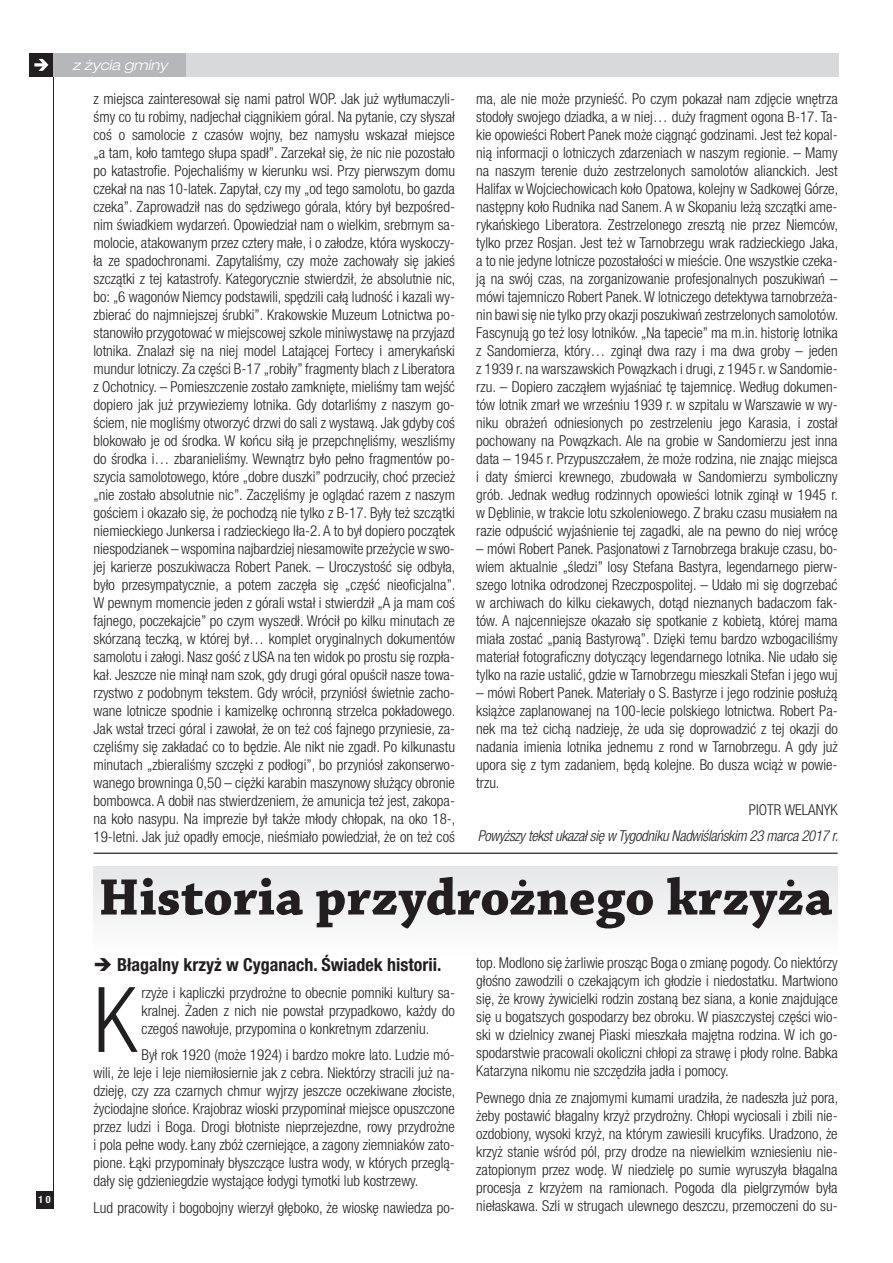
<style>
.page{position:relative;width:893px;height:1263px;background:#fff}
.page>*{position:absolute;margin:0;border:0;box-sizing:border-box;transform-origin:0 0}
.t1{font:300 condensed 90.6px "Helvetica Neue LT Pro";color:#231f20}
.t2{font:700 54px "Chaparral Pro";color:#231f20}
.t3{font:700 condensed 18px "Helvetica Neue LT Pro";color:#231f20}
.t4{font:300 condensed 15px/18px "Helvetica Neue LT Pro";color:#231f20;text-align:justify}
.t5{font:italic 300 condensed 15px "Helvetica Neue LT Pro";letter-spacing:-.02em;color:#231f20}
.t6{font:italic 300 expanded 14.25px "Helvetica Neue LT Pro";color:#fff}
.t7{font:700 condensed 10.05px "Helvetica Neue LT Pro";color:#fff}
</style>
<div class="page">
<div style="left:54px;top:53px;width:784px;height:24px;background:#d8d9db"></div>
<div style="left:30px;top:53px;width:23px;height:24px;background:#231f20"></div>
<svg style="left:34px;top:59px;width:14px;height:12px"></svg>
<hr style="left:53px;top:53px;width:1px;height:1155px;background:#231f20">
<div style="left:36px;top:1191px;width:17px;height:17px;background:#231f20"></div>
<div style="left:94px;top:866px;width:744px;height:89px;background:#f2f2f3"></div>
<hr style="left:94px;top:853px;width:744px;height:1px;background:#231f20">
<div style="left:54px;top:53px;width:132px;height:24px;background:#b6b7bb"></div>
<p class="t7" style="left:39px;top:1193px;width:14px">10</p>
<p class="t6" style="left:72px;top:56px;width:97px">z życia gminy</p>
<p class="t4" style="left:94px;top:90px;width:364px">z miejsca zainteresował się nami patrol WOP. Jak już wytłumaczyli&shy;śmy co tu robimy, nadjechał ciągnikiem góral. Na pytanie, czy słyszał coś o samolocie z czasów wojny, bez namysłu wskazał miejsce „a tam, koło tamtego słupa spadł”. Zarzekał się, że nic nie pozostało po katastrofie. Pojechaliśmy w kierunku wsi. Przy pierwszym domu czekał na nas 10-latek. Zapytał, czy my „od tego samolotu, bo gazda czeka”. Zaprowadził nas do sędziwego górala, który był bezpośred&shy;nim świadkiem wydarzeń. Opowiedział nam o wielkim, srebrnym sa&shy;molocie, atakowanym przez cztery małe, i o załodze, która wyskoczy&shy;ła ze spadochronami. Zapytaliśmy, czy może zachowały się jakieś szczątki z tej katastrofy. Kategorycznie stwierdził, że absolutnie nic, bo: „6 wagonów Niemcy podstawili, spędzili całą ludność i kazali wy&shy;zbierać do najmniejszej śrubki”. Krakowskie Muzeum Lotnictwa po&shy;stanowiło przygotować w miejscowej szkole miniwystawę na przyjazd lotnika. Znalazł się na niej model Latającej Fortecy i amerykański mundur lotniczy. Za części B-17 „robiły” fragmenty blach z Liberatora z Ochotnicy. – Pomieszczenie zostało zamknięte, mieliśmy tam wejść dopiero jak już przywieziemy lotnika. Gdy dotarliśmy z naszym go&shy;ściem, nie mogliśmy otworzyć drzwi do sali z wystawą. Jak gdyby coś blokowało je od środka. W końcu siłą je przepchnęliśmy, weszliśmy do środka i… zbaranieliśmy. Wewnątrz było pełno fragmentów po&shy;szycia samolotowego, które „dobre duszki” podrzuciły, choć przecież „nie zostało absolutnie nic”. Zaczęliśmy je oglądać razem z naszym gościem i okazało się, że pochodzą nie tylko z B-17. Były też szczątki niemieckiego Junkersa i radzieckiego Iła-2. A to był dopiero początek niespodzianek – wspomina najbardziej niesamowite przeżycie w swo&shy;jej karierze poszukiwacza Robert Panek. – Uroczystość się odbyła, było przesympatycznie, a potem zaczęła się „część nieoficjalna”.<br>W pewnym momencie jeden z górali wstał i stwierdził „A ja mam coś fajnego, poczekajcie” po czym wyszedł. Wrócił po kilku minutach ze skórzaną teczką, w której był… komplet oryginalnych dokumentów samolotu i załogi. Nasz gość z USA na ten widok po prostu się rozpła&shy;kał. Jeszcze nie minął nam szok, gdy drugi góral opuścił nasze towa&shy;rzystwo z podobnym tekstem. Gdy wrócił, przyniósł świetnie zacho&shy;wane lotnicze spodnie i kamizelkę ochronną strzelca pokładowego.<br>Jak wstał trzeci góral i zawołał, że on też coś fajnego przyniesie, za&shy;częliśmy się zakładać co to będzie. Ale nikt nie zgadł. Po kilkunastu minutach „zbieraliśmy szczęki z podłogi”, bo przyniósł zakonserwo&shy;wanego browninga 0,50 – ciężki karabin maszynowy służący obronie bombowca. A dobił nas stwierdzeniem, że amunicja też jest, zakopa&shy;na koło nasypu. Na imprezie był także młody chłopak, na oko 18-, 19-letni. Jak już opadły emocje, nieśmiało powiedział, że on też coś</p>
<p class="t4" style="left:476px;top:90px;width:364px">ma, ale nie może przynieść. Po czym pokazał nam zdjęcie wnętrza stodoły swojego dziadka, a w niej… duży fragment ogona B-17. Ta&shy;kie opowieści Robert Panek może ciągnąć godzinami. Jest też kopal&shy;nią informacji o lotniczych zdarzeniach w naszym regionie. – Mamy na naszym terenie dużo zestrzelonych samolotów alianckich. Jest Halifax w Wojciechowicach koło Opatowa, kolejny w Sadkowej Górze, następny koło Rudnika nad Sanem. A w Skopaniu leżą szczątki ame&shy;rykańskiego Liberatora. Zestrzelonego zresztą nie przez Niemców, tylko przez Rosjan. Jest też w Tarnobrzegu wrak radzieckiego Jaka, a to nie jedyne lotnicze pozostałości w mieście. One wszystkie czeka&shy;ją na swój czas, na zorganizowanie profesjonalnych poszukiwań – mówi tajemniczo Robert Panek. W lotniczego detektywa tarnobrzeża&shy;nin bawi się nie tylko przy okazji poszukiwań zestrzelonych samolotów.<br>Fascynują go też losy lotników. „Na tapecie” ma m.in. historię lotnika z Sandomierza, który… zginął dwa razy i ma dwa groby – jeden z 1939 r. na warszawskich Powązkach i drugi, z 1945 r. w Sandomie&shy;rzu. – Dopiero zacząłem wyjaśniać tę tajemnicę. Według dokumen&shy;tów lotnik zmarł we wrześniu 1939 r. w szpitalu w Warszawie w wy&shy;niku obrażeń odniesionych po zestrzeleniu jego Karasia, i został pochowany na Powązkach. Ale na grobie w Sandomierzu jest inna data – 1945 r. Przypuszczałem, że może rodzina, nie znając miejsca i daty śmierci krewnego, zbudowała w Sandomierzu symboliczny grób. Jednak według rodzinnych opowieści lotnik zginął w 1945 r. w Dęblinie, w trakcie lotu szkoleniowego. Z braku czasu musiałem na razie odpuścić wyjaśnienie tej zagadki, ale na pewno do niej wrócę</p>
<p class="t4" style="left:476px;top:540px;width:363px">– mówi Robert Panek. Pasjonatowi z Tarnobrzega brakuje czasu, bo&shy;wiem aktualnie „śledzi” losy Stefana Bastyra, legendarnego pierw&shy;szego lotnika odrodzonej Rzeczpospolitej. – Udało mi się dogrzebać w archiwach do kilku ciekawych, dotąd nieznanych badaczom fak&shy;tów. A najcenniejsze okazało się spotkanie z kobietą, której mama miała zostać „panią Bastyrową”. Dzięki temu bardzo wzbogaciliśmy materiał fotograficzny dotyczący legendarnego lotnika. Nie udało się tylko na razie ustalić, gdzie w Tarnobrzegu mieszkali Stefan i jego wuj</p>
<p class="t4" style="left:476px;top:684px;width:363px">– mówi Robert Panek. Materiały o S. Bastyrze i jego rodzinie posłużą książce zaplanowanej na 100-lecie polskiego lotnictwa. Robert Pa&shy;nek ma też cichą nadzieję, że uda się doprowadzić z tej okazji do nadania imienia lotnika jednemu z rond w Tarnobrzegu. A gdy już upora się z tym zadaniem, będą kolejne. Bo dusza wciąż w powie&shy;trzu.</p>
<p class="t4" style="left:749px;top:800px;width:90px">PIOTR WELANYK</p>
<p class="t5" style="left:478px;top:827px;width:362px">Powyższy tekst ukazał się w Tygodniku Nadwiślańskim 23 marca 2017 r.</p>
<h2 class="t2" style="left:99px;top:866px;width:736px">Historia przydrożnego krzyża</h2>
<p class="t3" style="left:94px;top:954px;width:349px">➔ Błagalny krzyż w Cyganach. Świadek historii.</p>
<h1 class="t1" style="left:94px;top:968px;width:45px">K</h1>
<p class="t4" style="left:142px;top:983px;width:315px">rzyże i kapliczki przydrożne to obecnie pomniki kultury sa&shy;kralnej. Żaden z nich nie powstał przypadkowo, każdy do czegoś nawołuje, przypomina o konkretnym zdarzeniu.</p>
<p class="t4" style="left:94px;top:1046px;width:363px;text-indent:48px">Był rok 1920 (może 1924) i bardzo mokre lato. Ludzie mó&shy;wili, że leje i leje niemiłosiernie jak z cebra. Niektórzy stracili już na&shy;dzieję, czy zza czarnych chmur wyjrzy jeszcze oczekiwane złociste, życiodajne słońce. Krajobraz wioski przypominał miejsce opuszczone przez ludzi i Boga. Drogi błotniste nieprzejezdne, rowy przydrożne i pola pełne wody. Łany zbóż czerniejące, a zagony ziemniaków zato&shy;pione. Łąki przypominały błyszczące lustra wody, w których przeglą&shy;dały się gdzieniegdzie wystające łodygi tymotki lub kostrzewy.</p>
<p class="t4" style="left:94px;top:1198px;width:363px">Lud pracowity i bogobojny wierzył głęboko, że wioskę nawiedza po-</p>
<p class="t4" style="left:476px;top:954px;width:363px">top. Modlono się żarliwie prosząc Boga o zmianę pogody. Co niektórzy głośno zawodzili o czekającym ich głodzie i niedostatku. Martwiono się, że krowy żywicielki rodzin zostaną bez siana, a konie znajdujące się u bogatszych gospodarzy bez obroku. W piaszczystej części wio&shy;ski w dzielnicy zwanej Piaski mieszkała majętna rodzina. W ich go&shy;spodarstwie pracowali okoliczni chłopi za strawę i płody rolne. Babka Katarzyna nikomu nie szczędziła jadła i pomocy.</p>
<p class="t4" style="left:476px;top:1088px;width:364px">Pewnego dnia ze znajomymi kumami uradziła, że nadeszła już pora, żeby postawić błagalny krzyż przydrożny. Chłopi wyciosali i zbili nie&shy;ozdobiony, wysoki krzyż, na którym zawiesili krucyfiks. Uradzono, że krzyż stanie wśród pól, przy drodze na niewielkim wzniesieniu nie&shy;zatopionym przez wodę. W niedzielę po sumie wyruszyła błagalna procesja z krzyżem na ramionach. Pogoda dla pielgrzymów była niełaskawa. Szli w strugach ulewnego deszczu, przemoczeni do su-</p>
</div>
